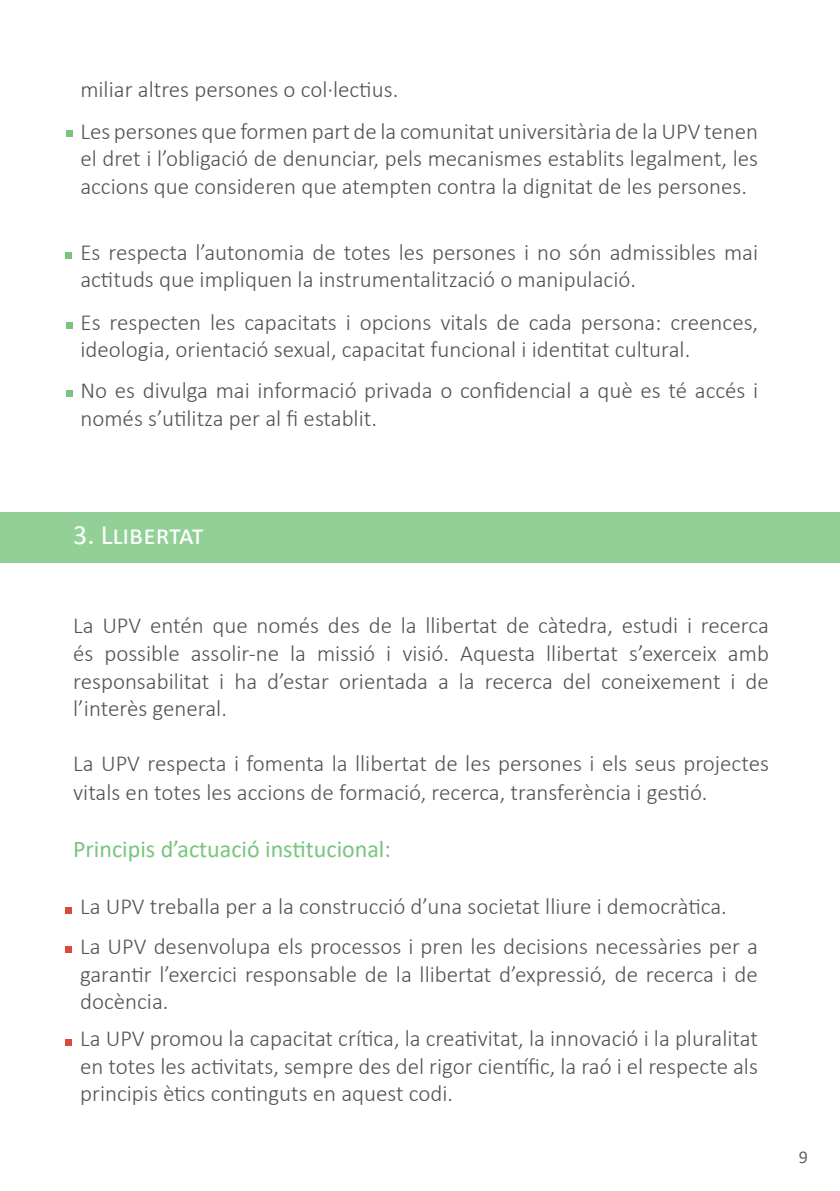
<style>
.page{position:relative;width:840px;height:1191px;background:#fff}
.page>*{position:absolute;margin:0;border:0;box-sizing:border-box;transform-origin:0 0}
.t1{font:28px "Calibri";color:#fff}
.t2{font:24px "Calibri";color:#78c57e}
.t3{font:300 23px/27.6px "Calibri";color:#535355}
.t4{font:18px "Calibri";color:#656568}
</style>
<div class="page">
<svg style="left:66px;top:131px;width:6px;height:6px"></svg>
<div style="left:66px;top:322px;width:6px;height:7px;background:#78c57e"></div>
<svg style="left:66px;top:390px;width:6px;height:6px"></svg>
<div style="left:0;top:513px;width:839px;height:50px;background:#93d097"></div>
<svg style="left:66px;top:907px;width:6px;height:6px"></svg>
<svg style="left:66px;top:947px;width:6px;height:6px"></svg>
<div style="left:66px;top:252px;width:6px;height:7px;background:#78c57e"></div>
<svg style="left:66px;top:1039px;width:6px;height:6px"></svg>
<p class="t3" style="left:80px;top:68px;width:679px;line-height:41.8px">miliar altres persones o col·lectius.<br>Les persones que formen part de la comunitat universitària de la UPV tenen</p>
<p class="t3" style="left:80px;top:145px;width:679px">el dret i l’obligació de denunciar, pels mecanismes establits legalment, les accions que consideren que atempten contra la dignitat de les persones.</p>
<p class="t3" style="left:80px;top:238px;width:679px">Es respecta l’autonomia de totes les persones i no són admissibles mai actituds que impliquen la instrumentalització o manipulació.</p>
<p class="t3" style="left:80px;top:308px;width:679px">Es respecten les capacitats i opcions vitals de cada persona: creences, ideologia, orientació sexual, capacitat funcional i identitat cultural.</p>
<p class="t3" style="left:80px;top:376px;width:679px">No es divulga mai informació privada o confidencial a què es té accés i només s’utilitza per al fi establit.</p>
<p class="t1" style="left:73px;top:516px;width:132px">3. Llibertat</p>
<p class="t3" style="left:73px;top:611px;width:697px;text-align:justify">La UPV entén que només des de la llibertat de càtedra, estudi i recerca és possible assolir-ne la missió i visió. Aquesta llibertat s’exerceix amb responsabilitat i ha d’estar orientada a la recerca del coneixement i de l’interès general.</p>
<p class="t3" style="left:73px;top:749px;width:697px;line-height:28.8px">La UPV respecta i fomenta la llibertat de les persones i els seus projectes vitals en totes les accions de formació, recerca, transferència i gestió.</p>
<p class="t2" style="left:73px;top:832px;width:319px">Principis d’actuació institucional:</p>
<p class="t3" style="left:80px;top:886px;width:679px;line-height:39.6px">La UPV treballa per a la construcció d’una societat lliure i democràtica.<br>La UPV desenvolupa els processos i pren les decisions necessàries per a</p>
<p class="t3" style="left:80px;top:960px;width:679px">garantir l’exercici responsable de la llibertat d’expressió, de recerca i de docència.</p>
<p class="t3" style="left:80px;top:1024px;width:679px;text-align:justify">La UPV promou la capacitat crítica, la creativitat, la innovació i la pluralitat en totes les activitats, sempre des del rigor científic, la raó i el respecte als principis ètics continguts en aquest codi.</p>
<p class="t4" style="left:798px;top:1144px;width:11px">9</p>
</div>
